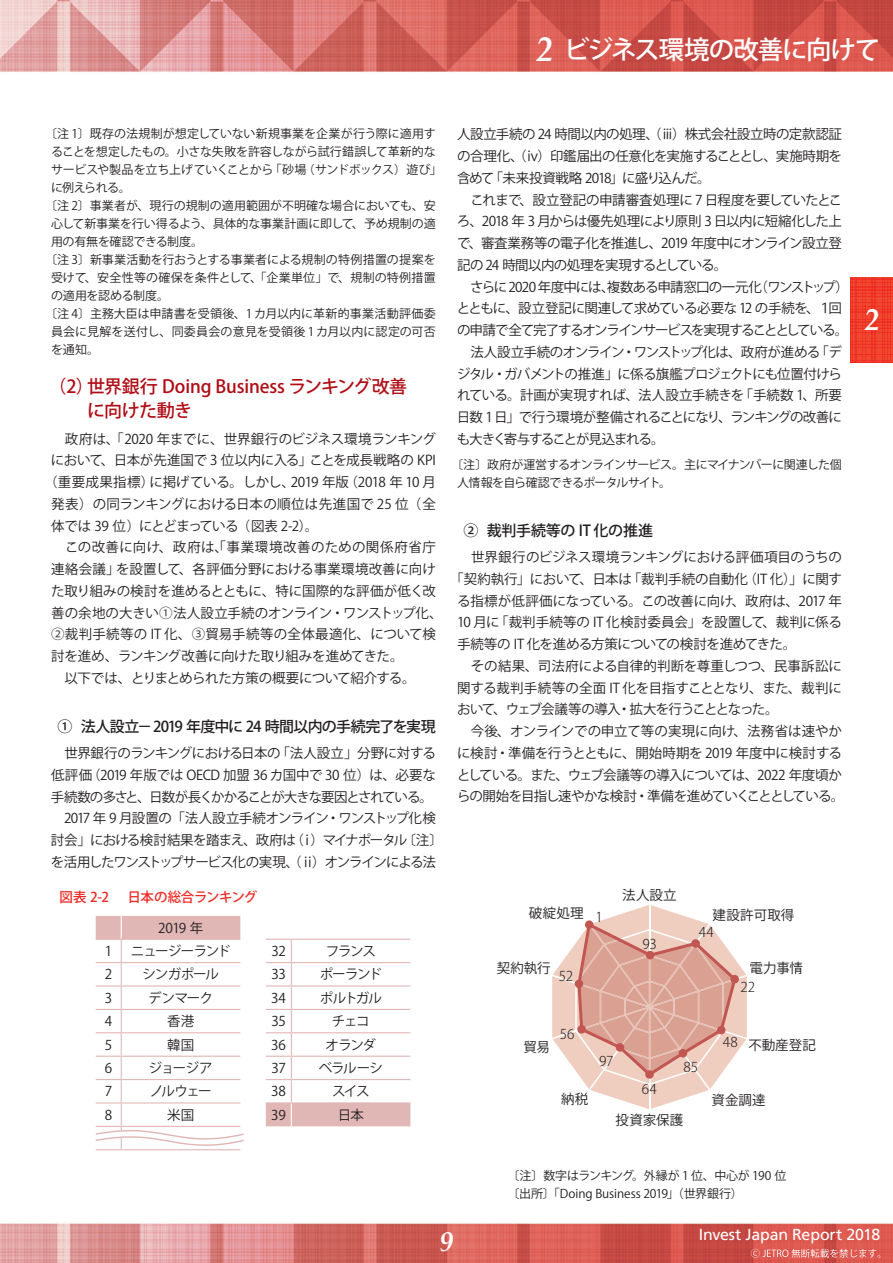
<style>
.page{position:relative;width:893px;height:1263px;background:#fff}
.page>*{position:absolute;margin:0;border:0;box-sizing:border-box;transform-origin:0 0}
.t1{font:italic 700 30px "Book Antiqua";color:#fff}
.t2{font:italic 700 27px "Book Antiqua";color:#fff}
.t3{font:500 25.5px "Koz Go Pro";letter-spacing:-.04em;color:#fff}
.t4{font:500 18px/24px "Koz Go Pro";letter-spacing:-.01em;color:#b00d15}
.t5{font:15.9px "Frutiger LT Std";letter-spacing:-.015em;color:#fff}
.t6{font:500 15px "Koz Go Pro";letter-spacing:-.035em;color:#231f20}
.t7{font:500 15px "Koz Go Pro";letter-spacing:-.015em;color:#231f20}
.t8{font:13.5px/21.8px "Koz Go Pro";letter-spacing:-.055em;color:#231f20}
.t9{font:13.5px "Koz Go Pro";letter-spacing:-.035em;color:#231f20}
.t10{font:13.5px "Koz Go Pro";letter-spacing:-.015em;color:#231f20}
.t11{font:13.5px "Koz Go Pro";letter-spacing:-.005em;color:#231f20}
.t12{font:13.5px "Koz Go Pro";letter-spacing:-.01em;color:#231f20}
.t13{font:13.5px "Koz Go Pro";letter-spacing:-.065em;color:#231f20}
.t14{font:13.5px "Koz Go Pro";letter-spacing:-.06em;color:#231f20}
.t15{font:13.5px "Koz Go Pro";letter-spacing:.005em;color:#231f20}
.t16{font:13.5px "Koz Go Pro";letter-spacing:.03em;color:#231f20}
.t17{font:13.5px "Koz Go Pro";letter-spacing:.01em;color:#231f20}
.t18{font:13.5px "Koz Go Pro";letter-spacing:.02em;color:#231f20}
.t19{font:300 13.5px "Koz Go Pro";letter-spacing:-.005em;color:#231f20}
.t20{font:500 13.5px "Koz Go Pro";letter-spacing:-.025em;color:#ee2823}
.t21{font:12px/18px "Koz Go Pro";letter-spacing:-.01em;color:#231f20}
.t22{font:12px "Koz Go Pro";letter-spacing:.01em;color:#231f20}
.t23{font:12px/18px "Koz Go Pro";letter-spacing:-.045em;color:#231f20}
.t24{font:12px "Koz Go Pro";letter-spacing:.02em;color:#231f20}
.s1{font-family:"Book Antiqua";font-weight:700;font-style:italic;font-size:34.05px}
</style>
<div class="page">
<img style="left:0;top:0;width:893px;height:1263px">
<svg style="left:850px;top:277px;width:43px;height:86px;background:#ee3b2a"></svg>
<svg style="left:751px;top:1249px;width:129px;height:9px"></svg>
<svg style="left:245px;top:916px;width:165px;height:210px"></svg>
<hr style="left:291px;top:939px;width:119px;height:1px;background:#e1b7b6">
<hr style="left:291px;top:962px;width:119px;height:1px;background:#e1b7b6">
<hr style="left:291px;top:985px;width:119px;height:1px;background:#e1b7b6">
<hr style="left:291px;top:1009px;width:119px;height:1px;background:#e1b7b6">
<hr style="left:291px;top:1032px;width:119px;height:1px;background:#e1b7b6">
<hr style="left:291px;top:1056px;width:119px;height:1px;background:#e1b7b6">
<hr style="left:291px;top:1079px;width:119px;height:1px;background:#e1b7b6">
<hr style="left:291px;top:1102px;width:119px;height:1px;background:#e1b7b6">
<svg style="left:266px;top:939px;width:26px;height:187px"></svg>
<svg style="left:551px;top:903px;width:197px;height:208px"></svg>
<svg style="left:94px;top:916px;width:151px;height:240px"></svg>
<h3 class="t3" style="left:537px;top:34px;width:345px"><span class="s1">2</span> ビジネス環境の改善に向けて</h3>
<p class="t21" style="left:45px;top:125px;width:392px">〔注 1〕既存の法規制が想定していない新規事業を企業が行う際に適用す</p>
<p class="t21" style="left:51px;top:143px;width:386px">ることを想定したもの。小さな失敗を許容しながら試行錯誤して革新的な</p>
<p class="t21" style="left:51px;top:161px;width:392px">サービスや製品を立ち上げていくことから「砂場（サンドボックス）遊び」</p>
<p class="t21" style="left:51px;top:179px;width:81px">に例えられる。</p>
<p class="t21" style="left:45px;top:197px;width:392px">〔注 2〕事業者が、現行の規制の適用範囲が不明確な場合においても、安</p>
<p class="t21" style="left:51px;top:215px;width:386px">心して新事業を行い得るよう、具体的な事業計画に即して、予め規制の適</p>
<p class="t21" style="left:51px;top:233px;width:154px">用の有無を確認できる制度。</p>
<p class="t21" style="left:45px;top:251px;width:392px">〔注 3〕新事業活動を行おうとする事業者による規制の特例措置の提案を</p>
<p class="t24" style="left:51px;top:270px;width:386px">受けて、安全性等の確保を条件として、「企業単位」で、規制の特例措置</p>
<p class="t21" style="left:51px;top:287px;width:120px">の適用を認める制度。</p>
<p class="t22" style="left:45px;top:306px;width:392px">〔注 4〕主務大臣は申請書を受領後、1 カ月以内に革新的事業活動評価委</p>
<p class="t22" style="left:51px;top:324px;width:386px">員会に見解を送付し、同委員会の意見を受領後 1 カ月以内に認定の可否</p>
<p class="t21" style="left:51px;top:341px;width:50px">を通知。</p>
<h3 class="t4" style="left:87px;top:375px;width:322px;text-indent:-39px">（2）世界銀行 Doing Business ランキング改善に向けた動き</h3>
<p class="t10" style="left:51px;top:430px;width:386px">　政府は、「2020 年までに、世界銀行のビジネス環境ランキング</p>
<p class="t10" style="left:51px;top:452px;width:386px">において、日本が先進国で 3 位以内に入る」ことを成長戦略の KPI</p>
<p class="t10" style="left:44px;top:473px;width:393px">（重要成果指標）に掲げている。しかし、2019 年版（2018 年 10 月</p>
<p class="t15" style="left:51px;top:495px;width:386px">発表）の同ランキングにおける日本の順位は先進国で 25 位（全</p>
<p class="t9" style="left:51px;top:517px;width:269px">体では 39 位）にとどまっている（図表 2-2）。</p>
<p class="t16" style="left:51px;top:539px;width:386px">　この改善に向け、政府は、「事業環境改善のための関係府省庁</p>
<p class="t17" style="left:51px;top:560px;width:386px">連絡会議」を設置して、各評価分野における事業環境改善に向け</p>
<p class="t11" style="left:51px;top:582px;width:386px">た取り組みの検討を進めるとともに、特に国際的な評価が低く改</p>
<p class="t10" style="left:51px;top:604px;width:393px">善の余地の大きい①法人設立手続のオンライン・ワンストップ化、</p>
<p class="t18" style="left:51px;top:626px;width:386px">②裁判手続等の IT 化、③貿易手続等の全体最適化、について検</p>
<p class="t9" style="left:51px;top:647px;width:354px">討を進め、ランキング改善に向けた取り組みを進めてきた。</p>
<p class="t9" style="left:51px;top:669px;width:366px">　以下では、とりまとめられた方策の概要について紹介する。</p>
<p class="t6" style="left:57px;top:716px;width:380px">① 法人設立－2019 年度中に 24 時間以内の手続完了を実現</p>
<p class="t8" style="left:51px;top:743px;width:393px">　世界銀行のランキングにおける日本の「法人設立」分野に対する低評価（2019 年版では OECD 加盟 36 カ国中で 30 位）は、必要な手続数の多さと、日数が長くかかることが大きな要因とされている。　2017 年 9 月設置の「法人設立手続オンライン・ワンストップ化検討会」における検討結果を踏まえ、政府は（ⅰ）マイナポータル〔注〕を活用したワンストップサービス化の実現、（ⅱ）オンラインによる法</p>
<p class="t20" style="left:60px;top:888px;width:51px">図表 2-2</p>
<p class="t20" style="left:128px;top:888px;width:131px">日本の総合ランキング</p>
<p class="t9" style="left:158px;top:919px;width:47px">2019 年</p>
<p class="t9" style="left:105px;top:942px;width:9px">1</p>
<p class="t13" style="left:131px;top:942px;width:101px">ニュージーランド</p>
<p class="t9" style="left:271px;top:942px;width:16px">32</p>
<p class="t9" style="left:326px;top:942px;width:52px">フランス</p>
<p class="t9" style="left:105px;top:966px;width:9px">2</p>
<p class="t9" style="left:143px;top:966px;width:78px">シンガポール</p>
<p class="t9" style="left:271px;top:966px;width:16px">33</p>
<p class="t9" style="left:320px;top:966px;width:64px">ポーランド</p>
<p class="t9" style="left:105px;top:989px;width:9px">3</p>
<p class="t9" style="left:148px;top:989px;width:67px">デンマーク</p>
<p class="t9" style="left:271px;top:989px;width:16px">34</p>
<p class="t9" style="left:320px;top:989px;width:64px">ポルトガル</p>
<p class="t9" style="left:105px;top:1012px;width:9px">4</p>
<p class="t9" style="left:167px;top:1012px;width:29px">香港</p>
<p class="t9" style="left:271px;top:1012px;width:16px">35</p>
<p class="t9" style="left:332px;top:1012px;width:39px">チェコ</p>
<p class="t9" style="left:105px;top:1036px;width:9px">5</p>
<p class="t9" style="left:167px;top:1036px;width:29px">韓国</p>
<p class="t9" style="left:271px;top:1036px;width:16px">36</p>
<p class="t9" style="left:326px;top:1036px;width:52px">オランダ</p>
<p class="t9" style="left:105px;top:1059px;width:9px">6</p>
<p class="t9" style="left:149px;top:1059px;width:66px">ジョージア</p>
<p class="t9" style="left:271px;top:1059px;width:16px">37</p>
<p class="t9" style="left:319px;top:1059px;width:66px">ベラルーシ</p>
<p class="t9" style="left:105px;top:1083px;width:9px">7</p>
<p class="t9" style="left:150px;top:1083px;width:63px">ノルウェー</p>
<p class="t9" style="left:271px;top:1083px;width:16px">38</p>
<p class="t9" style="left:332px;top:1083px;width:39px">スイス</p>
<p class="t9" style="left:105px;top:1106px;width:9px">8</p>
<p class="t9" style="left:167px;top:1106px;width:28px">米国</p>
<p class="t9" style="left:271px;top:1106px;width:16px">39</p>
<p class="t9" style="left:338px;top:1106px;width:28px">日本</p>
<p class="t8" style="left:457px;top:124px;width:394px">人設立手続の 24 時間以内の処理、（ⅲ）株式会社設立時の定款認証の合理化、（ⅳ）印鑑届出の任意化を実施することとし、実施時期を含めて「未来投資戦略 2018」に盛り込んだ。<br>　これまで、設立登記の申請審査処理に 7 日程度を要していたところ、2018 年 3 月からは優先処理により原則 3 日以内に短縮化した上で、審査業務等の電子化を推進し、2019 年度中にオンライン設立登記の 24 時間以内の処理を実現するとしている。<br>　さらに2020 年度中には、複数ある申請窓口の一元化（ワンストップ）とともに、設立登記に関連して求めている必要な 12 の手続を、１回の申請で全て完了するオンラインサービスを実現することとしている。　法人設立手続のオンライン・ワンストップ化は、政府が進める「デジタル・ガバメントの推進」に係る旗艦プロジェクトにも位置付けられている。計画が実現すれば、法人設立手続きを「手続数 1、所要日数 1日」で行う環境が整備されることになり、ランキングの改善にも大きく寄与することが見込まれる。</p>
<p class="t23" style="left:457px;top:456px;width:386px;text-indent:-6px">〔注〕政府が運営するオンラインサービス。主にマイナンバーに関連した個人情報を自ら確認できるポータルサイト。</p>
<p class="t7" style="left:463px;top:520px;width:191px">② 裁判手続等の IT 化の推進</p>
<p class="t12" style="left:457px;top:548px;width:386px">　世界銀行のビジネス環境ランキングにおける評価項目のうちの</p>
<p class="t10" style="left:450px;top:570px;width:393px">「契約執行」において、日本は「裁判手続の自動化（IT 化）」に関す</p>
<p class="t10" style="left:457px;top:592px;width:386px">る指標が低評価になっている。この改善に向け、政府は、2017 年</p>
<p class="t11" style="left:457px;top:614px;width:386px">10 月に「裁判手続等の IT 化検討委員会」を設置して、裁判に係る</p>
<p class="t9" style="left:457px;top:635px;width:341px">手続等の IT 化を進める方策についての検討を進めてきた。</p>
<p class="t11" style="left:457px;top:657px;width:386px">　その結果、司法府による自律的判断を尊重しつつ、民事訴訟に</p>
<p class="t11" style="left:457px;top:679px;width:386px">関する裁判手続等の全面 IT 化を目指すこととなり、また、裁判に</p>
<p class="t13" style="left:457px;top:701px;width:323px">おいて、ウェブ会議等の導入・拡大を行うこととなった。</p>
<p class="t12" style="left:457px;top:722px;width:386px">　今後、オンラインでの申立て等の実現に向け、法務省は速やか</p>
<p class="t9" style="left:457px;top:744px;width:386px">に検討・準備を行うとともに、開始時期を 2019 年度中に検討する</p>
<p class="t9" style="left:457px;top:766px;width:386px">としている。また、ウェブ会議等の導入については、2022 年度頃か</p>
<p class="t14" style="left:457px;top:788px;width:389px">らの開始を目指し速やかな検討・準備を進めていくこととしている。</p>
<p class="t9" style="left:529px;top:904px;width:56px">破綻処理</p>
<p class="t9" style="left:497px;top:959px;width:55px">契約執行</p>
<p class="t19" style="left:559px;top:967px;width:16px">52</p>
<p class="t9" style="left:622px;top:886px;width:56px">法人設立</p>
<p class="t19" style="left:595px;top:908px;width:9px">1</p>
<p class="t9" style="left:713px;top:906px;width:83px">建設許可取得</p>
<p class="t19" style="left:642px;top:936px;width:16px">93</p>
<p class="t19" style="left:699px;top:923px;width:17px">44</p>
<p class="t9" style="left:749px;top:959px;width:55px">電力事情</p>
<p class="t19" style="left:740px;top:978px;width:16px">22</p>
<p class="t9" style="left:523px;top:1038px;width:28px">貿易</p>
<p class="t19" style="left:560px;top:1025px;width:16px">56</p>
<p class="t9" style="left:561px;top:1090px;width:29px">納税</p>
<p class="t19" style="left:599px;top:1052px;width:16px">97</p>
<p class="t19" style="left:642px;top:1080px;width:17px">64</p>
<p class="t19" style="left:683px;top:1058px;width:16px">85</p>
<p class="t9" style="left:616px;top:1111px;width:69px">投資家保護</p>
<p class="t19" style="left:723px;top:1033px;width:16px">48</p>
<p class="t9" style="left:748px;top:1036px;width:69px">不動産登記</p>
<p class="t9" style="left:711px;top:1091px;width:56px">資金調達</p>
<p class="t21" style="left:507px;top:1167px;width:281px">〔注〕数字はランキング。外縁が 1 位、中心が 190 位〔出所〕「Doing Business 2019」（世界銀行）</p>
<h1 class="t1" style="left:865px;top:299px;width:16px">2</h1>
<h2 class="t2" style="left:440px;top:1223px;width:15px">9</h2>
<p class="t5" style="left:699px;top:1225px;width:183px">Invest Japan Report 2018</p>
</div>
